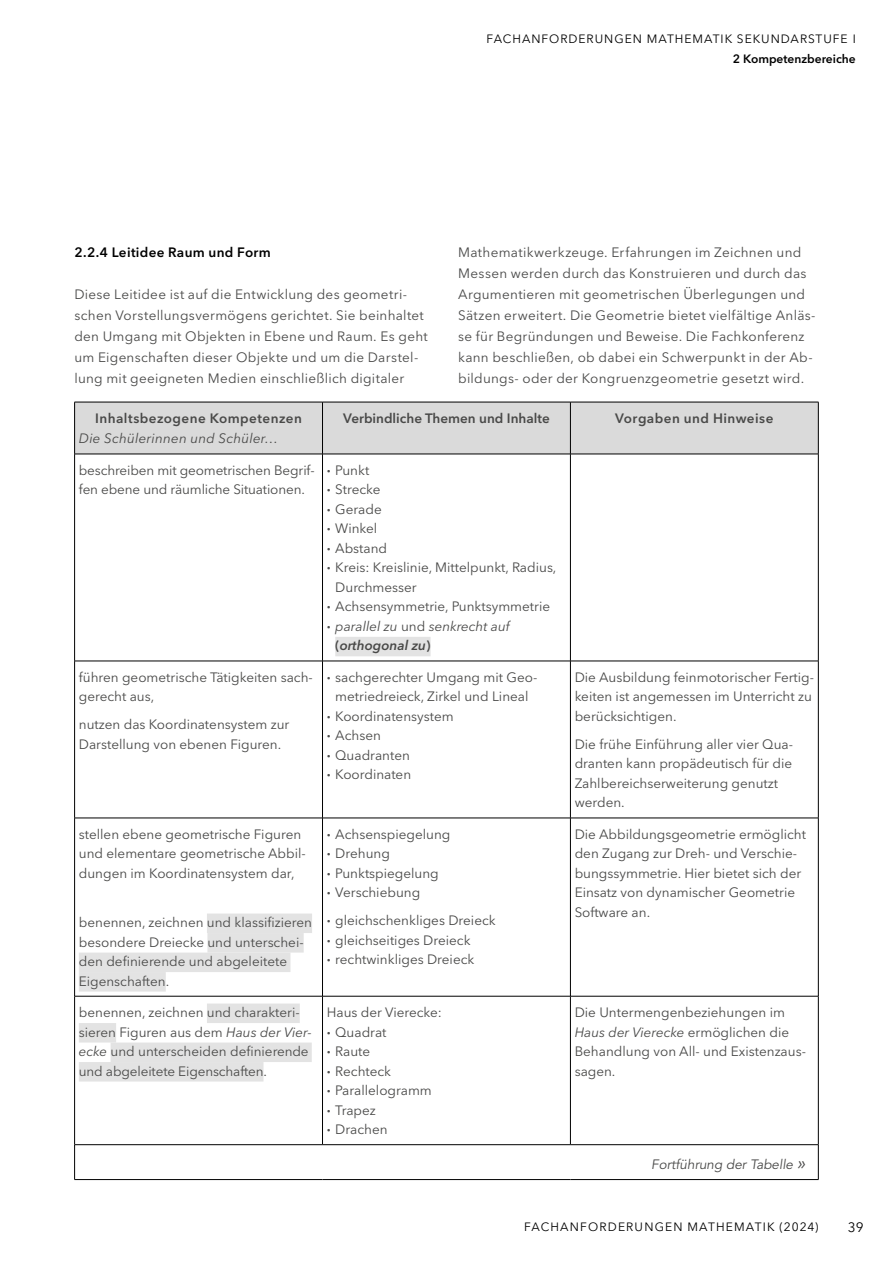
<style>
.page{position:relative;width:893px;height:1263px;background:#fff}
.page>*{position:absolute;margin:0;border:0;box-sizing:border-box;transform-origin:0 0}
.Fließtext{font:13.5px/19.5px "Avenir Next LT Pro";color:#494948}
.Fließtext-2{font:13.5px/21px "Avenir Next LT Pro";letter-spacing:.02em;color:#494948}
.Fließtext-3{font:italic 13.5px/19.5px "Avenir Next LT Pro";letter-spacing:.01em;color:#494948}
.t1{font:600 13.5px "Avenir Next LT Pro";letter-spacing:.03em;color:#494948}
.t2{font:600 13.5px "Avenir Next LT Pro";color:#494948}
.t3{font:600 13.5px "Avenir Next LT Pro";letter-spacing:.025em;color:#000}
.t4{font:italic 13.5px "Avenir LT Std";color:#494948}
.t5{font:13.5px "Avenir Next LT Pro";color:#000}
.t6{font:12px "Avenir Next LT Pro";letter-spacing:.08em;color:#000}
.t7{font:600 12px "Avenir Next LT Pro";color:#000}
.s1{font-family:"Avenir LT Std";font-weight:900}
.s2{font-family:"Avenir LT Std";font-weight:900;font-style:normal}
.s3{font-style:normal}
.s4{font-weight:600;font-style:normal}
.s5{font-weight:600}
.s6{font-style:italic}
.s7{font-size:18px}
</style>
<div class="page">
<div style="left:75px;top:403px;width:743px;height:51px;background:#dadada"></div>
<svg style="left:75px;top:455px;width:495px;height:689px"></svg>
<svg style="left:571px;top:455px;width:247px;height:689px"></svg>
<hr style="left:818px;top:1145px;width:1px;height:34px;background:#000">
<hr style="left:74px;top:1179px;width:248px;height:1px;background:#000">
<hr style="left:322px;top:1179px;width:248px;height:1px;background:#000">
<hr style="left:570px;top:1179px;width:248px;height:1px;background:#000">
<hr style="left:74px;top:402px;width:248px;height:1px;background:#000">
<hr style="left:74px;top:402px;width:1px;height:52px;background:#000">
<hr style="left:322px;top:402px;width:248px;height:1px;background:#000">
<hr style="left:322px;top:402px;width:1px;height:52px;background:#000">
<hr style="left:570px;top:402px;width:248px;height:1px;background:#000">
<hr style="left:570px;top:402px;width:1px;height:52px;background:#000">
<hr style="left:818px;top:402px;width:1px;height:52px;background:#000">
<hr style="left:74px;top:454px;width:248px;height:1px;background:#000">
<hr style="left:74px;top:454px;width:1px;height:207px;background:#000">
<hr style="left:322px;top:454px;width:248px;height:1px;background:#000">
<hr style="left:322px;top:454px;width:1px;height:207px;background:#000">
<hr style="left:570px;top:454px;width:248px;height:1px;background:#000">
<hr style="left:570px;top:454px;width:1px;height:207px;background:#000">
<hr style="left:818px;top:454px;width:1px;height:207px;background:#000">
<hr style="left:74px;top:661px;width:248px;height:1px;background:#000">
<hr style="left:74px;top:661px;width:1px;height:157px;background:#000">
<hr style="left:322px;top:661px;width:248px;height:1px;background:#000">
<hr style="left:322px;top:661px;width:1px;height:157px;background:#000">
<hr style="left:570px;top:661px;width:248px;height:1px;background:#000">
<hr style="left:570px;top:661px;width:1px;height:157px;background:#000">
<hr style="left:818px;top:661px;width:1px;height:157px;background:#000">
<hr style="left:74px;top:818px;width:248px;height:1px;background:#000">
<hr style="left:74px;top:818px;width:1px;height:178px;background:#000">
<hr style="left:322px;top:818px;width:248px;height:1px;background:#000">
<hr style="left:322px;top:818px;width:1px;height:178px;background:#000">
<hr style="left:570px;top:818px;width:248px;height:1px;background:#000">
<hr style="left:570px;top:818px;width:1px;height:178px;background:#000">
<hr style="left:818px;top:818px;width:1px;height:178px;background:#000">
<hr style="left:74px;top:996px;width:248px;height:1px;background:#000">
<hr style="left:74px;top:996px;width:1px;height:148px;background:#000">
<hr style="left:322px;top:996px;width:248px;height:1px;background:#000">
<hr style="left:322px;top:996px;width:1px;height:148px;background:#000">
<hr style="left:570px;top:996px;width:248px;height:1px;background:#000">
<hr style="left:570px;top:996px;width:1px;height:148px;background:#000">
<hr style="left:818px;top:996px;width:1px;height:148px;background:#000">
<hr style="left:570px;top:1144px;width:248px;height:1px;background:#000">
<hr style="left:74px;top:1144px;width:248px;height:1px;background:#000">
<hr style="left:74px;top:1145px;width:1px;height:34px;background:#000">
<hr style="left:322px;top:1144px;width:248px;height:1px;background:#000">
<div style="left:335px;top:637px;width:96px;height:19px;background:#e3e3e3"></div>
<div style="left:207px;top:913px;width:105px;height:20px;background:#e3e3e3"></div>
<div style="left:207px;top:933px;width:97px;height:19px;background:#e3e3e3"></div>
<div style="left:79px;top:952px;width:211px;height:20px;background:#e3e3e3"></div>
<div style="left:79px;top:972px;width:87px;height:19px;background:#e3e3e3"></div>
<div style="left:207px;top:1003px;width:93px;height:20px;background:#e3e3e3"></div>
<div style="left:79px;top:1023px;width:37px;height:19px;background:#e3e3e3"></div>
<div style="left:111px;top:1042px;width:201px;height:20px;background:#e3e3e3"></div>
<div style="left:79px;top:1062px;width:184px;height:19px;background:#e3e3e3"></div>
<p class="t6" style="left:487px;top:32px;width:371px">FACHANFORDERUNGEN MATHEMATIK SEKUNDARSTUFE I</p>
<p class="t7" style="left:733px;top:51px;width:124px">2 Kompetenzbereiche</p>
<p class="t3" style="left:74px;top:244px;width:198px">2.2.4 Leitidee Raum und Form</p>
<p class="Fließtext-2" style="left:74px;top:284px;width:355px">Diese Leitidee ist auf die Entwicklung des geometri&shy;schen Vorstellungsvermögens gerichtet. Sie beinhaltet den Umgang mit Objekten in Ebene und Raum. Es geht um Eigenschaften dieser Objekte und um die Darstel&shy;lung mit geeigneten Medien einschließlich digitaler</p>
<p class="Fließtext-2" style="left:458px;top:242px;width:359px">Mathematikwerkzeuge. Erfahrungen im Zeichnen und Messen werden durch das Konstruieren und durch das Argumentieren mit geometrischen Überlegungen und Sätzen erweitert. Die Geometrie bietet vielfältige Anläs&shy;se für Begründungen und Beweise. Die Fachkonferenz kann beschließen, ob dabei ein Schwerpunkt in der Ab&shy;bildungs- oder der Kongruenzgeometrie gesetzt wird.</p>
<p class="t1" style="left:95px;top:410px;width:208px">Inhaltsbezogene Kompetenzen</p>
<p class="Fließtext-3" style="left:79px;top:429px;width:201px">Die Schülerinnen und Schüler…</p>
<p class="t2" style="left:343px;top:410px;width:208px">Verbindliche Themen und Inhalte</p>
<p class="t1" style="left:615px;top:410px;width:160px">Vorgaben und Hinweise</p>
<p class="Fließtext" style="left:79px;top:460px;width:237px">beschreiben mit geometrischen Begrif&shy;fen ebene und räumliche Situationen.</p>
<p class="Fließtext" style="left:327px;top:460px;width:44px"><span class="s1">∙</span> Punkt</p>
<p class="Fließtext" style="left:327px;top:480px;width:55px"><span class="s1">∙</span> Strecke</p>
<p class="Fließtext" style="left:327px;top:499px;width:56px"><span class="s1">∙</span> Gerade</p>
<p class="Fließtext" style="left:327px;top:519px;width:52px"><span class="s1">∙</span> Winkel</p>
<p class="Fließtext" style="left:327px;top:538px;width:62px"><span class="s1">∙</span> Abstand</p>
<p class="Fließtext" style="left:335px;top:558px;width:223px;text-indent:-9px"><span class="s1">∙</span> Kreis: Kreislinie, Mittelpunkt, Radius,<br>Durchmesser</p>
<p class="Fließtext" style="left:327px;top:597px;width:225px"><span class="s1">∙</span> Achsensymmetrie, Punktsymmetrie</p>
<p class="Fließtext-3" style="left:335px;top:616px;width:176px;text-indent:-9px"><span class="s2">∙</span> parallel zu <span class="s3">und</span> senkrecht auf <span class="s4">(</span><span class="s5">orthogonal zu</span><span class="s4">)</span></p>
<p class="Fließtext" style="left:79px;top:667px;width:236px">führen geometrische Tätigkeiten sach&shy;gerecht aus,</p>
<p class="Fließtext" style="left:79px;top:715px;width:212px">nutzen das Koordinatensystem zur<br>Darstellung von ebenen Figuren.</p>
<p class="Fließtext" style="left:327px;top:667px;width:211px;text-align:center"><span class="s1">∙</span> sachgerechter Umgang mit Geo&shy;metriedreieck, Zirkel und Lineal</p>
<p class="Fließtext" style="left:327px;top:706px;width:128px"><span class="s1">∙</span> Koordinatensystem</p>
<p class="Fließtext" style="left:327px;top:726px;width:56px"><span class="s1">∙</span> Achsen</p>
<p class="Fließtext" style="left:327px;top:745px;width:85px"><span class="s1">∙</span> Quadranten</p>
<p class="Fließtext" style="left:327px;top:765px;width:86px"><span class="s1">∙</span> Koordinaten</p>
<p class="Fließtext" style="left:79px;top:824px;width:229px">stellen ebene geometrische Figuren und elementare geometrische Abbil&shy;dungen im Koordinatensystem dar,</p>
<p class="Fließtext" style="left:79px;top:913px;width:235px">benennen, zeichnen und klassifizieren besondere Dreiecke und unterschei&shy;den definierende und abgeleitete<br>Eigenschaften.</p>
<p class="Fließtext" style="left:327px;top:824px;width:125px"><span class="s1">∙</span> Achsenspiegelung</p>
<p class="Fließtext" style="left:327px;top:844px;width:65px"><span class="s1">∙</span> Drehung</p>
<p class="Fließtext" style="left:327px;top:863px;width:114px"><span class="s1">∙</span> Punktspiegelung</p>
<p class="Fließtext" style="left:327px;top:883px;width:95px"><span class="s1">∙</span> Verschiebung</p>
<p class="Fließtext" style="left:327px;top:911px;width:170px"><span class="s1">∙</span> gleichschenkliges Dreieck</p>
<p class="Fließtext" style="left:327px;top:930px;width:145px"><span class="s1">∙</span> gleichseitiges Dreieck</p>
<p class="Fließtext" style="left:327px;top:950px;width:149px"><span class="s1">∙</span> rechtwinkliges Dreieck</p>
<p class="Fließtext" style="left:79px;top:1002px;width:234px">benennen, zeichnen und charakteri&shy;sieren Figuren aus dem <span class="s6">Haus der Vier&shy;ecke</span> und unterscheiden definierende und abgeleitete Eigenschaften.</p>
<p class="Fließtext" style="left:327px;top:1002px;width:117px">Haus der Vierecke:</p>
<p class="Fließtext" style="left:327px;top:1022px;width:61px"><span class="s1">∙</span> Quadrat</p>
<p class="Fließtext" style="left:327px;top:1041px;width:45px"><span class="s1">∙</span> Raute</p>
<p class="Fließtext" style="left:327px;top:1061px;width:66px"><span class="s1">∙</span> Rechteck</p>
<p class="Fließtext" style="left:327px;top:1080px;width:107px"><span class="s1">∙</span> Parallelogramm</p>
<p class="Fließtext" style="left:327px;top:1100px;width:51px"><span class="s1">∙</span> Trapez</p>
<p class="Fließtext" style="left:327px;top:1119px;width:62px"><span class="s1">∙</span> Drachen</p>
<p class="Fließtext" style="left:575px;top:667px;width:241px">Die Ausbildung feinmotorischer Fertig&shy;keiten ist angemessen im Unterricht zu berücksichtigen.</p>
<p class="Fließtext" style="left:575px;top:734px;width:220px">Die frühe Einführung aller vier Qua&shy;dranten kann propädeutisch für die<br>Zahlbereichserweiterung genutzt werden.</p>
<p class="Fließtext" style="left:575px;top:824px;width:233px">Die Abbildungsgeometrie ermöglicht den Zugang zur Dreh- und Verschie&shy;bungssymmetrie. Hier bietet sich der<br>Einsatz von dynamischer Geometrie<br>Software an.</p>
<p class="Fließtext" style="left:575px;top:1002px;width:233px">Die Untermengenbeziehungen im<br><span class="s6">Haus der Vierecke</span> ermöglichen die<br>Behandlung von All- und Existenzaus&shy;sagen.</p>
<p class="t4" style="left:651px;top:1156px;width:156px">Fortführung der Tabelle <span class="s7">»</span></p>
<p class="t6" style="left:524px;top:1219px;width:296px">FACHANFORDERUNGEN MATHEMATIK (2024)</p>
<p class="t5" style="left:848px;top:1219px;width:17px">39</p>
</div>
